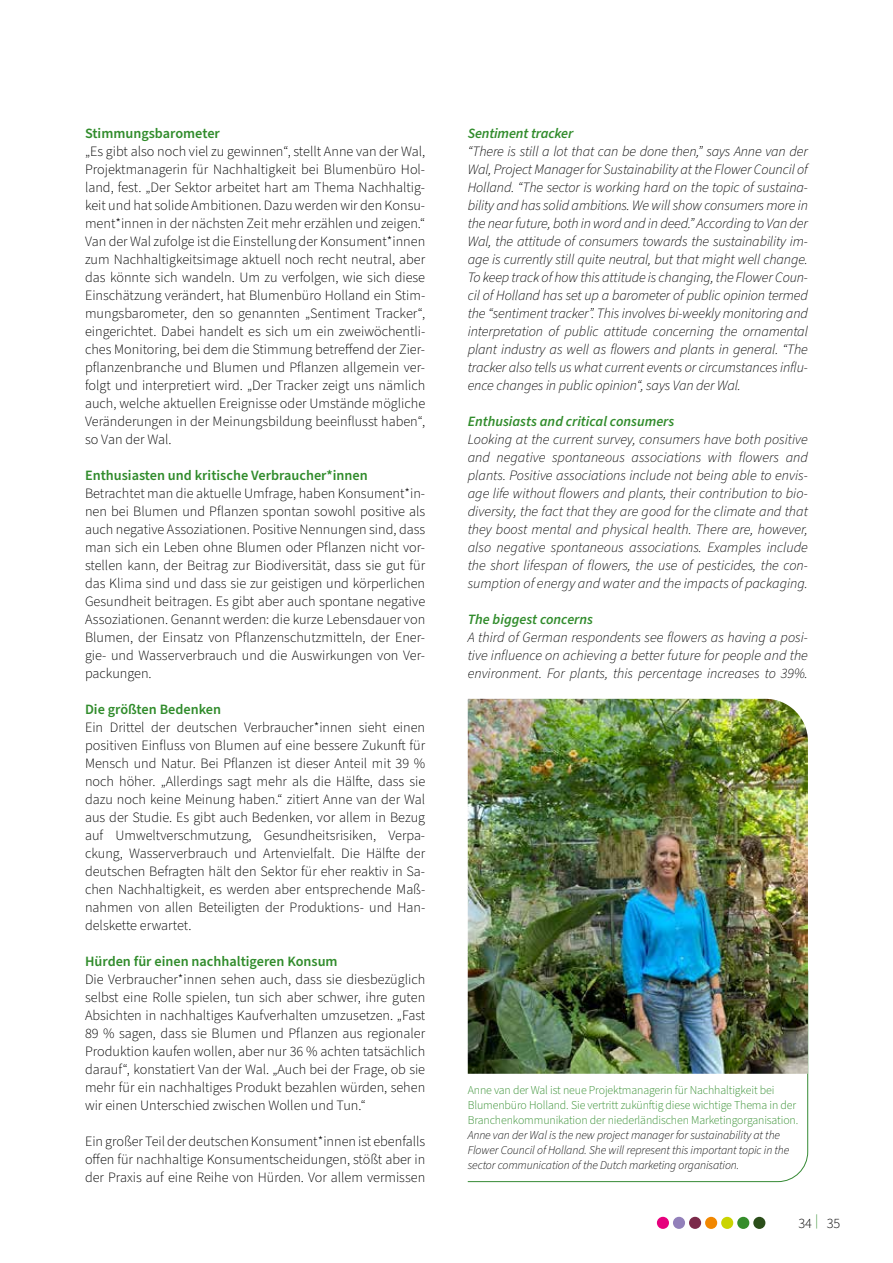
<style>
.page{position:relative;width:893px;height:1263px;background:#fff}
.page>*{position:absolute;margin:0;border:0;box-sizing:border-box;transform-origin:0 0}
.t1{font:300 14.25px/18px "Source Sans Pro";color:#000;text-align:justify}
.t2{font:italic 300 14.25px/18px "Source Sans Pro";color:#000;text-align:justify}
.t3{font:600 14.25px "Source Sans Pro";color:#318c2c}
.t4{font:italic 600 14.25px "Source Sans Pro";color:#318c2c}
.t5{font:300 12px/15px "Source Sans Pro";letter-spacing:-.01em;color:#318c2c}
.t6{font:italic 300 12px/15px "Source Sans Pro";letter-spacing:-.01em;color:#000}
</style>
<div class="page">
<div style="left:689px;top:1217px;width:12px;height:12px;background:#7b2a4a;border-radius:50%"></div>
<div style="left:673px;top:1217px;width:12px;height:12px;background:#9280ba;border-radius:50%"></div>
<div style="left:657px;top:1217px;width:12px;height:12px;background:#e6007d;border-radius:50%"></div>
<div style="left:753px;top:1217px;width:12px;height:12px;background:#2b4e1a;border-radius:50%"></div>
<div style="left:737px;top:1217px;width:12px;height:12px;background:#358d2b;border-radius:50%"></div>
<div style="left:721px;top:1217px;width:12px;height:12px;background:#cad400;border-radius:50%"></div>
<div style="left:705px;top:1217px;width:12px;height:12px;background:#f18700;border-radius:50%"></div>
<svg style="left:467px;top:970px;width:341px;height:212px"></svg>
<img style="left:468px;top:699px;width:340px;height:375px">
<p class="t3" style="left:85px;top:124px;width:136px">Stimmungsbarometer</p>
<p class="t1" style="left:85px;top:143px;width:342px">„Es gibt also noch viel zu gewinnen“, stellt Anne van der Wal, Projektmanagerin für Nachhaltigkeit bei Blumenbüro Hol&shy;land, fest. „Der Sektor arbeitet hart am Thema Nachhaltig&shy;keit und hat solide Ambitionen. Dazu werden wir den Konsu&shy;ment*innen in der nächsten Zeit mehr erzählen und zeigen.“ Van der Wal zufolge ist die Einstellung der Konsument*innen zum Nachhaltigkeitsimage aktuell noch recht neutral, aber das könnte sich wandeln. Um zu verfolgen, wie sich diese Einschätzung verändert, hat Blumenbüro Holland ein Stim&shy;mungsbarometer, den so genannten „Sentiment Tracker“, eingerichtet. Dabei handelt es sich um ein zweiwöchentli&shy;ches Monitoring, bei dem die Stimmung betreffend der Zier&shy;pflanzenbranche und Blumen und Pflanzen allgemein ver&shy;folgt und interpretiert wird. „Der Tracker zeigt uns nämlich auch, welche aktuellen Ereignisse oder Umstände mögliche Veränderungen in der Meinungsbildung beeinflusst haben“, so Van der Wal.</p>
<p class="t3" style="left:85px;top:466px;width:284px">Enthusiasten und kritische Verbraucher*innen</p>
<p class="t1" style="left:85px;top:485px;width:342px">Betrachtet man die aktuelle Umfrage, haben Konsument*in&shy;nen bei Blumen und Pflanzen spontan sowohl positive als auch negative Assoziationen. Positive Nennungen sind, dass man sich ein Leben ohne Blumen oder Pflanzen nicht vor&shy;stellen kann, der Beitrag zur Biodiversität, dass sie gut für das Klima sind und dass sie zur geistigen und körperlichen Gesundheit beitragen. Es gibt aber auch spontane negative Assoziationen. Genannt werden: die kurze Lebensdauer von Blumen, der Einsatz von Pflanzenschutzmitteln, der Ener&shy;gie- und Wasserverbrauch und die Auswirkungen von Ver&shy;packungen.</p>
<p class="t3" style="left:85px;top:700px;width:138px">Die größten Bedenken</p>
<p class="t1" style="left:85px;top:718px;width:342px">Ein Drittel der deutschen Verbraucher*innen sieht einen positiven Einfluss von Blumen auf eine bessere Zukunft für Mensch und Natur. Bei Pflanzen ist dieser Anteil mit 39 % noch höher. „Allerdings sagt mehr als die Hälfte, dass sie dazu noch keine Meinung haben.“ zitiert Anne van der Wal aus der Studie. Es gibt auch Bedenken, vor allem in Bezug auf Umweltverschmutzung, Gesundheitsrisiken, Verpa&shy;ckung, Wasserverbrauch und Artenvielfalt. Die Hälfte der deutschen Befragten hält den Sektor für eher reaktiv in Sa&shy;chen Nachhaltigkeit, es werden aber entsprechende Maß&shy;nahmen von allen Beteiligten der Produktions- und Han&shy;delskette erwartet.</p>
<p class="t3" style="left:85px;top:951px;width:254px">Hürden für einen nachhaltigeren Konsum</p>
<p class="t1" style="left:85px;top:970px;width:342px">Die Verbraucher*innen sehen auch, dass sie diesbezüglich selbst eine Rolle spielen, tun sich aber schwer, ihre guten Absichten in nachhaltiges Kaufverhalten umzusetzen. „Fast 89 % sagen, dass sie Blumen und Pflanzen aus regionaler Produktion kaufen wollen, aber nur 36 % achten tatsächlich darauf“, konstatiert Van der Wal. „Auch bei der Frage, ob sie mehr für ein nachhaltiges Produkt bezahlen würden, sehen wir einen Unterschied zwischen Wollen und Tun.“</p>
<p class="t1" style="left:85px;top:1132px;width:342px">Ein großer Teil der deutschen Konsument*innen ist ebenfalls offen für nachhaltige Konsumentscheidungen, stößt aber in der Praxis auf eine Reihe von Hürden. Vor allem vermissen</p>
<p class="t4" style="left:468px;top:124px;width:107px">Sentiment tracker</p>
<p class="t2" style="left:468px;top:143px;width:342px">“There is still a lot that can be done then,” says Anne van der Wal, Project Manager for Sustainability at the Flower Council of Holland. “The sector is working hard on the topic of sustaina&shy;bility and has solid ambitions. We will show consumers more in the near future, both in word and in deed.” According to Van der Wal, the attitude of consumers towards the sustainability im&shy;age is currently still quite neutral, but that might well change.<br>To keep track of how this attitude is changing, the Flower Coun&shy;cil of Holland has set up a barometer of public opinion termed the “sentiment tracker”. This involves bi-weekly monitoring and interpretation of public attitude concerning the ornamental plant industry as well as flowers and plants in general. “The tracker also tells us what current events or circumstances influ&shy;ence changes in public opinion“, says Van der Wal.</p>
<p class="t4" style="left:468px;top:412px;width:208px">Enthusiasts and critical consumers</p>
<p class="t2" style="left:468px;top:431px;width:342px">Looking at the current survey, consumers have both positive and negative spontaneous associations with flowers and plants. Positive associations include not being able to envis&shy;age life without flowers and plants, their contribution to bio&shy;diversity, the fact that they are good for the climate and that they boost mental and physical health. There are, however, also negative spontaneous associations. Examples include the short lifespan of flowers, the use of pesticides, the con&shy;sumption of energy and water and the impacts of packaging.</p>
<p class="t4" style="left:468px;top:610px;width:127px">The biggest concerns</p>
<p class="t2" style="left:468px;top:629px;width:342px">A third of German respondents see flowers as having a posi&shy;tive influence on achieving a better future for people and the environment. For plants, this percentage increases to 39%.</p>
<p class="t5" style="left:468px;top:1083px;width:332px">Anne van der Wal ist neue Projektmanagerin für Nachhaltigkeit bei<br>Blumenbüro Holland. Sie vertritt zukünftig diese wichtige Thema in der<br>Branchenkommunikation der niederländischen Marketingorganisation.</p>
<p class="t6" style="left:468px;top:1128px;width:323px">Anne van der Wal is the new project manager for sustainability at the<br>Flower Council of Holland. She will represent this important topic in the sector communication of the Dutch marketing organisation.</p>
<p class="t1" style="left:798px;top:1214px;width:43px">34 <sup>|</sup> 35</p>
</div>
